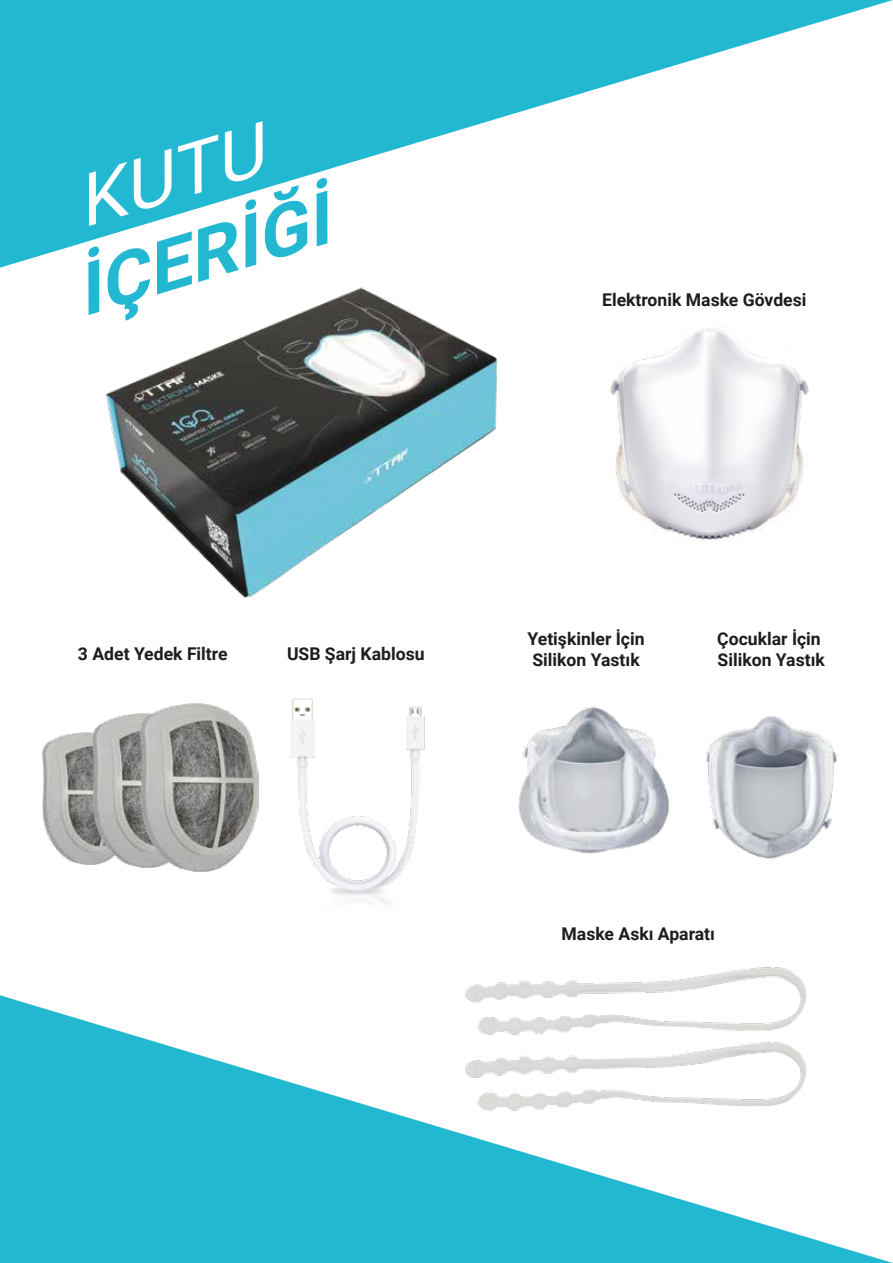
<style>
.page{position:relative;width:893px;height:1263px;background:#fff}
.page>*{position:absolute;margin:0;border:0;box-sizing:border-box;transform-origin:0 0}
.t1{font:italic 700 70.95px "Roboto";color:#22b8d2;scale:1.08 1}
.t2{font:italic 70.95px "Roboto";color:#fff;scale:1.08 1}
.t3{font:700 17.55px/21.1px "Roboto";color:#1d1d1b}
</style>
<div class="page">
<img style="left:106px;top:287px;width:391px;height:311px">
<svg style="left:0;top:0;width:893px;height:268px"></svg>
<svg style="left:0;top:995px;width:893px;height:268px;fill:#22b8d2"></svg>
<img style="left:706px;top:716px;width:131px;height:143px">
<img style="left:518px;top:706px;width:152px;height:148px">
<img style="left:291px;top:698px;width:134px;height:207px">
<img style="left:43px;top:732px;width:49px;height:132px">
<img style="left:92px;top:714px;width:48px;height:154px">
<img style="left:140px;top:703px;width:118px;height:168px">
<img style="left:609px;top:327px;width:200px;height:214px">
<img style="left:456px;top:967px;width:364px;height:56px">
<img style="left:456px;top:1023px;width:364px;height:106px">
<h1 class="t2" style="left:61px;top:156px;width:180px;rotate:-17deg">KUTU</h1>
<h1 class="t1" style="left:61px;top:245px;width:243px;rotate:-17deg">İÇERİĞİ</h1>
<p class="t3" style="left:602px;top:289px;width:206px">Elektronik Maske Gövdesi</p>
<p class="t3" style="left:78px;top:643px;width:151px">3 Adet Yedek Filtre</p>
<p class="t3" style="left:287px;top:643px;width:139px">USB Şarj Kablosu</p>
<p class="t3" style="left:528px;top:627px;width:119px">Yetişkinler İçin<br>Silikon Yastık</p>
<p class="t3" style="left:717px;top:627px;width:109px">Çocuklar İçin<br>Silikon Yastık</p>
<p class="t3" style="left:562px;top:922px;width:155px">Maske Askı Aparatı</p>
</div>
